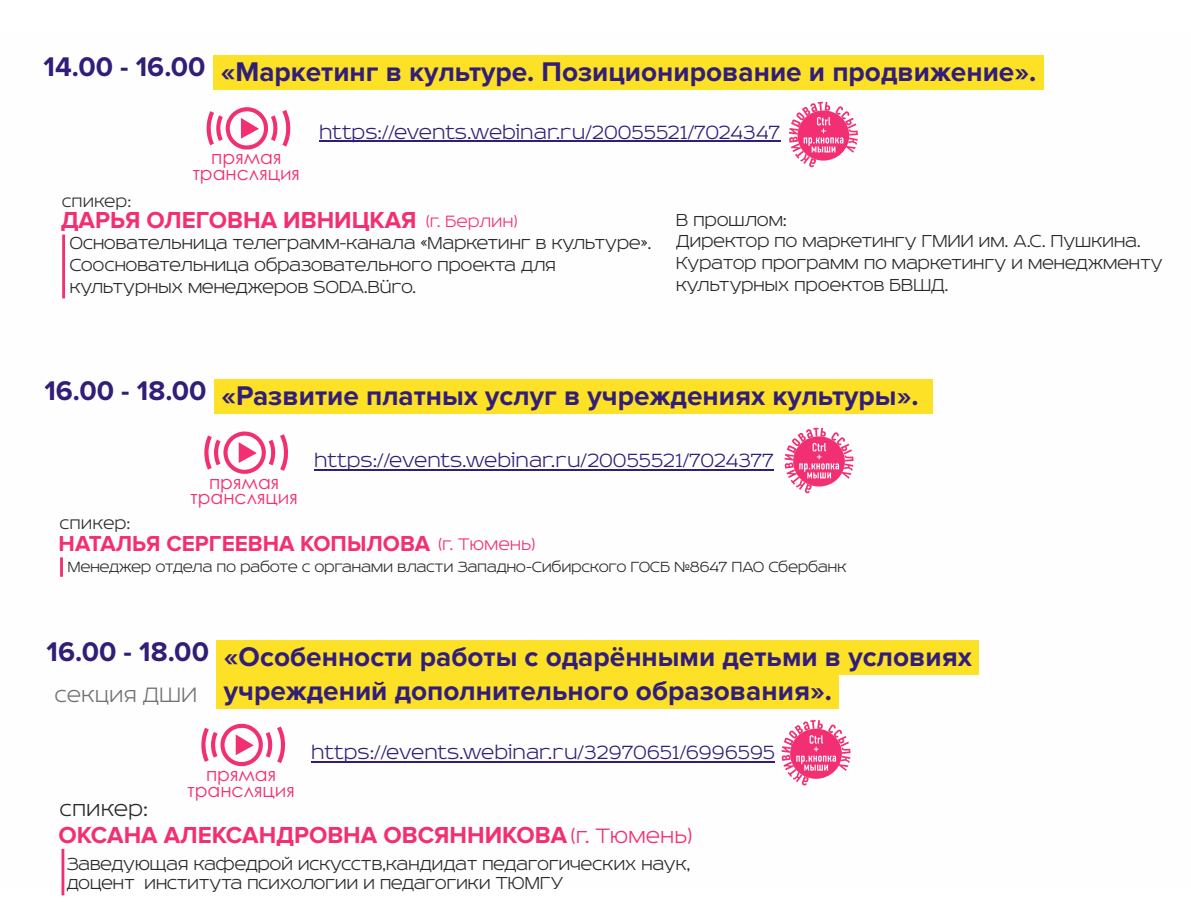
<style>
.page{position:relative;width:1191px;height:908px;background:#fff}
.page>*{position:absolute;margin:0;border:0;box-sizing:border-box;transform-origin:0 0}
.t1{font:700 28px/34.2px "Proxima Nova";color:#321e78}
.t2{font:700 24px "Proxima Nova";color:#f22f72}
.t3{font:100 24px "Echoes Sans";color:#727271}
.t4{font:100 24px "Echoes Sans";color:#2b2a29}
.t5{font:700 22.4px "Proxima Nova";color:#f22f72}
.t6{font:100 22px "Echoes Sans";color:#321e78}
.t7{font:100 20px/21.6px "Echoes Sans";letter-spacing:-.025em;color:#2b2a29}
.t8{font:100 19.2px "Echoes Sans";color:#f22f72}
.t9{font:100 19.2px "Echoes Sans";color:#2b2a29}
.t10{font:18.8px/15.6px "Century Gothic";color:#f22f72;text-align:center}
.t11{font:100 18.8px "Echoes Sans";color:#f22f72}
.t12{font:100 18.8px "Echoes Sans";color:#2b2a29}
.t13{font:100 17px "Echoes Sans";letter-spacing:-.025em;color:#2b2a29}
.s1{font-family:"Echoes Sans";font-weight:100}
</style>
<div class="page">
<div style="left:213px;top:55px;width:830px;height:34px;background:#fce127"></div>
<hr style="left:319px;top:141px;width:461px;height:1px;background:#321e78">
<svg style="left:207px;top:107px;width:84px;height:42px"></svg>
<hr style="left:62px;top:234px;width:3px;height:64px;background:#f22f72">
<div style="left:214px;top:379px;width:719px;height:34px;background:#fce127"></div>
<hr style="left:314px;top:469px;width:460px;height:1px;background:#321e78">
<hr style="left:60px;top:557px;width:3px;height:19px;background:#f22f72">
<div style="left:217px;top:640px;width:762px;height:34px;background:#fce127"></div>
<div style="left:217px;top:674px;width:622px;height:34px;background:#fce127"></div>
<hr style="left:62px;top:848px;width:2px;height:47px;background:#f22f72">
<svg style="left:789px;top:102px;width:69px;height:65px"></svg>
<svg style="left:204px;top:431px;width:85px;height:42px"></svg>
<svg style="left:784px;top:427px;width:69px;height:66px"></svg>
<hr style="left:311px;top:761px;width:464px;height:1px;background:#321e78">
<svg style="left:201px;top:723px;width:85px;height:42px"></svg>
<svg style="left:781px;top:720px;width:69px;height:65px"></svg>
<h1 class="t1" style="left:44px;top:51px;width:163px">14.00 - 16.00</h1>
<h1 class="t1" style="left:221px;top:56px;width:817px">«Маркетинг в культуре. Позиционирование и продвижение».</h1>
<p class="t6" style="left:319px;top:122px;width:463px">https://events.webinar.ru/20055521/7024347</p>
<p class="t10" style="left:193px;top:151px;width:109px">прямая трансляция</p>
<p class="t12" style="left:62px;top:192px;width:71px">спикер:</p>
<p class="t2" style="left:61px;top:209px;width:357px">ДАРЬЯ ОЛЕГОВНА ИВНИЦКАЯ</p>
<p class="t7" style="left:69px;top:233px;width:583px">Основательница телеграмм-канала «Маркетинг в культуре».<br>Соосновательница образовательного проекта для культурных менеджеров SODA.Büro.</p>
<p class="t11" style="left:426px;top:213px;width:93px">(г. Берлин)</p>
<p class="t7" style="left:676px;top:210px;width:488px">В прошлом:<br>Директор по маркетингу ГМИИ им. А.С. Пушкина.<br>Куратор программ по маркетингу и менеджменту культурных проектов БВШД.</p>
<h1 class="t1" style="left:44px;top:374px;width:164px">16.00 - 18.00</h1>
<h1 class="t1" style="left:221px;top:379px;width:698px">«Развитие платных услуг в учреждениях культуры».</h1>
<p class="t6" style="left:314px;top:450px;width:461px">https://events.webinar.ru/20055521/7024377</p>
<p class="t10" style="left:190px;top:475px;width:109px">прямая трансляция</p>
<p class="t9" style="left:60px;top:514px;width:72px">спикер:</p>
<p class="t5" style="left:59px;top:532px;width:373px">НАТАЛЬЯ СЕРГЕЕВНА КОПЫЛОВА</p>
<p class="t13" style="left:67px;top:559px;width:781px">Менеджер отдела по работе с органами власти Западно-Сибирского ГОСБ №8647 ПАО Сбербанк</p>
<p class="t8" style="left:438px;top:535px;width:99px">(г. Тюмень)</p>
<h1 class="t1" style="left:47px;top:635px;width:164px">16.00 - 18.00</h1>
<p class="t3" style="left:54px;top:683px;width:144px">секция ДШИ</p>
<h1 class="t1" style="left:224px;top:640px;width:749px">«Особенности работы с одарёнными детьми в условиях учреждений дополнительного образования».</h1>
<p class="t6" style="left:311px;top:742px;width:465px">https://events.webinar.ru/32970651/6996595</p>
<p class="t10" style="left:187px;top:767px;width:109px">прямая трансляция</p>
<p class="t4" style="left:60px;top:798px;width:90px">спикер:</p>
<p class="t2" style="left:58px;top:824px;width:635px">ОКСАНА АЛЕКСАНДРОВНА ОВСЯННИКОВА<span class="s1">(г. Тюмень)</span></p>
<p class="t7" style="left:66px;top:854px;width:625px;line-height:19.4px">Заведующая кафедрой искусств,кандидат педагогических наук, доцент института психологии и педагогики ТЮМГУ</p>
</div>
